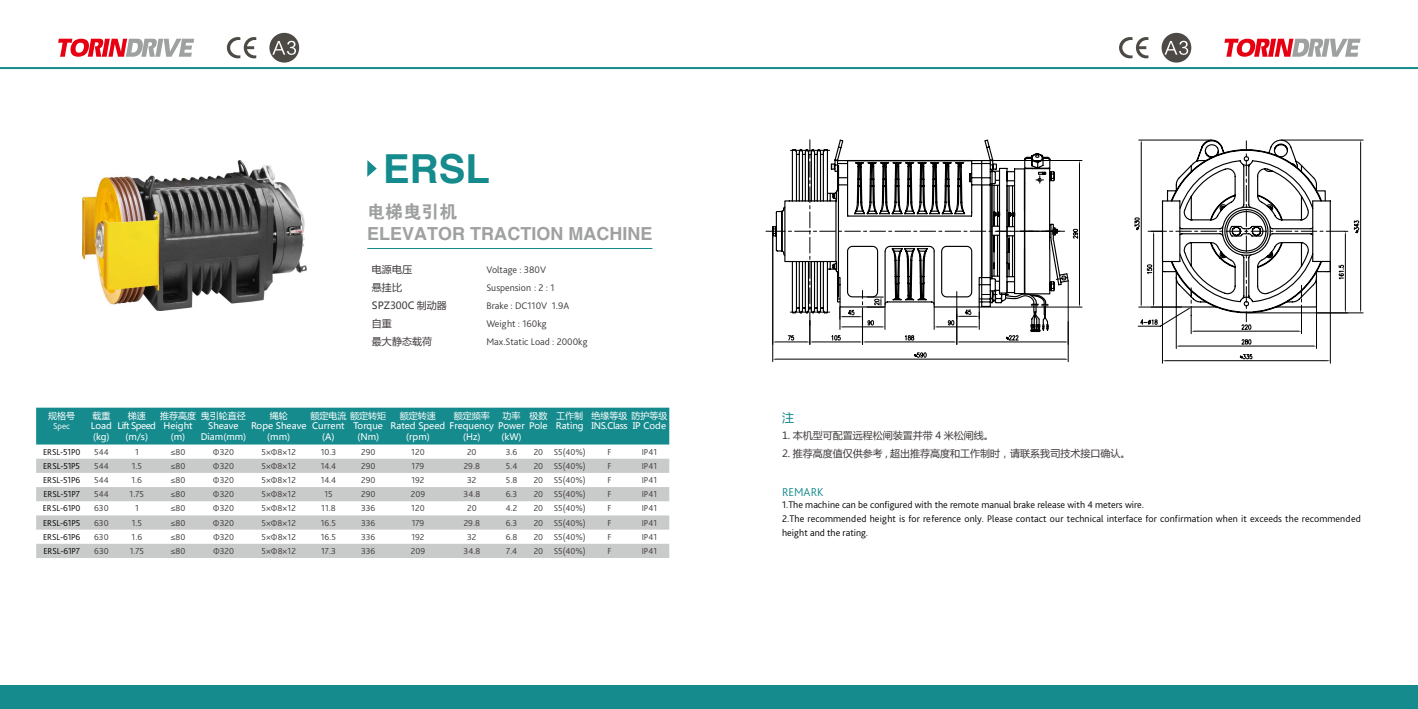
<style>
.page{position:relative;width:1418px;height:709px;background:#fff}
.page>*{position:absolute;margin:0;border:0;box-sizing:border-box;transform-origin:0 0}
.t1{font:700 40px "Helvetica";color:#158b8e}
.t2{font:700 18px "Helvetica";color:#9fa0a0}
.t3{font:18px "FZDHTJW GB1 0";color:#9fa0a0}
.t4{font:300 12px "Bliss Pro";color:#158b8e}
.t5{font:12px "Microsoft Ya Hei";color:#158b8e}
.t6{font:300 10px/14px "Bliss Pro";letter-spacing:.01em;color:#000}
.t7{font:10px/18px "Microsoft Ya Hei";color:#3e3a39}
.t8{font:300 10px/18px "Bliss Pro";color:#3e3a39}
.t9{font:300 9px "Bliss Pro";color:#3e3a39}
.t10{font:9px/10.8px "Microsoft Ya Hei";color:#fff;text-align:center}
.t11{font:300 9px "Bliss Pro";letter-spacing:-.02em;color:#000}
.t12{font:9px/10.8px "Microsoft Ya Hei";letter-spacing:-.06em;color:#fff;text-align:center}
.t13{font:300 9px "Bliss Pro";color:#fff}
</style>
<div class="page">
<svg style="left:367px;top:160px;width:10px;height:17px"></svg>
<svg style="left:58px;top:39px;width:136px;height:18px"></svg>
<hr style="left:0;top:67px;width:1417px;height:2px;background:#158b8e">
<div style="left:0;top:685px;width:1417px;height:24px;background:#158b8e"></div>
<svg style="left:227px;top:37px;width:29px;height:21px"></svg>
<div style="left:269px;top:33px;width:30px;height:30px;background:#4d4a45;border-radius:50%"></div>
<svg style="left:272px;top:41px;width:24px;height:14px"></svg>
<div style="left:1161px;top:33px;width:30px;height:30px;background:#4d4a45;border-radius:50%"></div>
<img style="left:82px;top:160px;width:224px;height:151px">
<hr style="left:367px;top:248px;width:285px;height:1px;background:#158b8e">
<div style="left:36px;top:407px;width:633px;height:37px;background:#158b8e"></div>
<svg style="left:36px;top:459px;width:633px;height:99px;fill:#c9caca"></svg>
<svg style="left:771px;top:37px;width:592px;height:327px"></svg>
<h1 class="t1" style="left:383px;top:144px;width:108px">ERSL</h1>
<h2 class="t3" style="left:367px;top:202px;width:91px">电梯曳引机</h2>
<h2 class="t2" style="left:367px;top:222px;width:284px">ELEVATOR TRACTION MACHINE</h2>
<p class="t7" style="left:372px;top:260px;width:76px">电源电压<br>悬挂比<br>SPZ300C 制动器自重<br>最大静态载荷</p>
<p class="t8" style="left:486px;top:260px;width:103px">Voltage : 380V<br>Suspension : 2 : 1<br>Brake : DC110V 1.9A<br>Weight : 160kg<br>Max.Static Load : 2000kg</p>
<p class="t10" style="left:48px;top:409px;width:29px">规格号</p>
<p class="t13" style="left:53px;top:420px;width:18px">Spec</p>
<p class="t10" style="left:91px;top:409px;width:22px;text-align:left">载重<br>Load (kg)</p>
<p class="t12" style="left:118px;top:409px;width:40px">梯速<br>Lift Speed (m/s)</p>
<p class="t10" style="left:160px;top:409px;width:37px">推荐高度<br>Height (m)</p>
<p class="t10" style="left:201px;top:409px;width:47px">曳引轮直径<br>Sheave<br>Diam(mm)</p>
<p class="t10" style="left:251px;top:409px;width:57px">绳轮<br>Rope Sheave (mm)</p>
<p class="t10" style="left:310px;top:409px;width:77px">额定电流额定转矩</p>
<p class="t10" style="left:312px;top:420px;width:34px">Current</p>
<p class="t10" style="left:322px;top:431px;width:14px">(A)</p>
<p class="t10" style="left:353px;top:420px;width:31px">Torque (Nm)</p>
<p class="t10" style="left:390px;top:409px;width:56px">额定转速<br>Rated Speed (rpm)</p>
<p class="t10" style="left:449px;top:409px;width:46px">额定频率<br>Frequency (Hz)</p>
<p class="t10" style="left:498px;top:409px;width:28px">功率<br>Power (kW)</p>
<p class="t10" style="left:529px;top:409px;width:20px;text-align:left">极数<br>Pole</p>
<p class="t10" style="left:556px;top:409px;width:29px;text-align:left">工作制<br>Rating</p>
<p class="t10" style="left:591px;top:409px;width:77px;text-align:left">绝缘等级防护等级<br>INS.Class</p>
<p class="t10" style="left:632px;top:420px;width:35px">IP Code</p>
<p class="t11" style="left:43px;top:446px;width:39px">ERSL-51P0</p>
<p class="t9" style="left:94px;top:446px;width:16px">544</p>
<p class="t9" style="left:135px;top:446px;width:5px">1</p>
<p class="t9" style="left:171px;top:446px;width:16px">≤80</p>
<p class="t9" style="left:213px;top:446px;width:23px">Φ320</p>
<p class="t9" style="left:261px;top:446px;width:36px">5×Φ8×12</p>
<p class="t9" style="left:321px;top:446px;width:17px">10.3</p>
<p class="t9" style="left:361px;top:446px;width:16px">290</p>
<p class="t9" style="left:411px;top:446px;width:15px">120</p>
<p class="t9" style="left:467px;top:446px;width:11px">20</p>
<p class="t9" style="left:506px;top:446px;width:13px">3.6</p>
<p class="t9" style="left:533px;top:446px;width:53px">20 S5(40%)</p>
<p class="t9" style="left:607px;top:446px;width:6px">F</p>
<p class="t9" style="left:641px;top:446px;width:17px">IP41</p>
<p class="t11" style="left:43px;top:460px;width:38px">ERSL-51P5</p>
<p class="t9" style="left:94px;top:460px;width:16px">544</p>
<p class="t9" style="left:132px;top:460px;width:12px">1.5</p>
<p class="t9" style="left:171px;top:460px;width:16px">≤80</p>
<p class="t9" style="left:213px;top:460px;width:23px">Φ320</p>
<p class="t9" style="left:261px;top:460px;width:36px">5×Φ8×12</p>
<p class="t9" style="left:321px;top:460px;width:17px">14.4</p>
<p class="t9" style="left:361px;top:460px;width:16px">290</p>
<p class="t9" style="left:411px;top:460px;width:14px">179</p>
<p class="t9" style="left:464px;top:460px;width:18px">29.8</p>
<p class="t9" style="left:506px;top:460px;width:13px">5.4</p>
<p class="t9" style="left:533px;top:460px;width:53px">20 S5(40%)</p>
<p class="t9" style="left:607px;top:460px;width:6px">F</p>
<p class="t9" style="left:641px;top:460px;width:17px">IP41</p>
<p class="t11" style="left:43px;top:474px;width:39px">ERSL-51P6</p>
<p class="t9" style="left:94px;top:474px;width:16px">544</p>
<p class="t9" style="left:132px;top:474px;width:12px">1.6</p>
<p class="t9" style="left:171px;top:474px;width:16px">≤80</p>
<p class="t9" style="left:213px;top:474px;width:23px">Φ320</p>
<p class="t9" style="left:261px;top:474px;width:36px">5×Φ8×12</p>
<p class="t9" style="left:321px;top:474px;width:17px">14.4</p>
<p class="t9" style="left:361px;top:474px;width:16px">290</p>
<p class="t9" style="left:411px;top:474px;width:14px">192</p>
<p class="t9" style="left:467px;top:474px;width:11px">32</p>
<p class="t9" style="left:506px;top:474px;width:13px">5.8</p>
<p class="t9" style="left:534px;top:474px;width:53px">20 S5(40%)</p>
<p class="t9" style="left:607px;top:474px;width:6px">F</p>
<p class="t9" style="left:641px;top:474px;width:17px">IP41</p>
<p class="t11" style="left:43px;top:488px;width:38px">ERSL-51P7</p>
<p class="t9" style="left:94px;top:488px;width:16px">544</p>
<p class="t9" style="left:130px;top:488px;width:16px">1.75</p>
<p class="t9" style="left:171px;top:488px;width:16px">≤80</p>
<p class="t9" style="left:213px;top:488px;width:23px">Φ320</p>
<p class="t9" style="left:261px;top:488px;width:36px">5×Φ8×12</p>
<p class="t9" style="left:324px;top:488px;width:10px">15</p>
<p class="t9" style="left:361px;top:488px;width:16px">290</p>
<p class="t9" style="left:411px;top:488px;width:16px">209</p>
<p class="t9" style="left:463px;top:488px;width:19px">34.8</p>
<p class="t9" style="left:506px;top:488px;width:13px">6.3</p>
<p class="t9" style="left:534px;top:488px;width:53px">20 S5(40%)</p>
<p class="t9" style="left:607px;top:488px;width:6px">F</p>
<p class="t9" style="left:641px;top:488px;width:17px">IP41</p>
<p class="t11" style="left:43px;top:503px;width:39px">ERSL-61P0</p>
<p class="t9" style="left:94px;top:503px;width:16px">630</p>
<p class="t9" style="left:135px;top:503px;width:5px">1</p>
<p class="t9" style="left:171px;top:503px;width:16px">≤80</p>
<p class="t9" style="left:213px;top:503px;width:23px">Φ320</p>
<p class="t9" style="left:261px;top:503px;width:36px">5×Φ8×12</p>
<p class="t9" style="left:321px;top:503px;width:16px">11.8</p>
<p class="t9" style="left:361px;top:503px;width:16px">336</p>
<p class="t9" style="left:411px;top:503px;width:15px">120</p>
<p class="t9" style="left:467px;top:503px;width:11px">20</p>
<p class="t9" style="left:506px;top:503px;width:13px">4.2</p>
<p class="t9" style="left:534px;top:503px;width:53px">20 S5(40%)</p>
<p class="t9" style="left:607px;top:503px;width:6px">F</p>
<p class="t9" style="left:641px;top:503px;width:17px">IP41</p>
<p class="t11" style="left:43px;top:517px;width:39px">ERSL-61P5</p>
<p class="t9" style="left:94px;top:517px;width:16px">630</p>
<p class="t9" style="left:132px;top:517px;width:12px">1.5</p>
<p class="t9" style="left:171px;top:517px;width:16px">≤80</p>
<p class="t9" style="left:213px;top:517px;width:23px">Φ320</p>
<p class="t9" style="left:261px;top:517px;width:36px">5×Φ8×12</p>
<p class="t9" style="left:321px;top:517px;width:17px">16.5</p>
<p class="t9" style="left:361px;top:517px;width:16px">336</p>
<p class="t9" style="left:411px;top:517px;width:14px">179</p>
<p class="t9" style="left:464px;top:517px;width:18px">29.8</p>
<p class="t9" style="left:506px;top:517px;width:13px">6.3</p>
<p class="t9" style="left:534px;top:517px;width:53px">20 S5(40%)</p>
<p class="t9" style="left:607px;top:517px;width:6px">F</p>
<p class="t9" style="left:641px;top:517px;width:17px">IP41</p>
<p class="t11" style="left:43px;top:531px;width:39px">ERSL-61P6</p>
<p class="t9" style="left:94px;top:531px;width:16px">630</p>
<p class="t9" style="left:132px;top:531px;width:12px">1.6</p>
<p class="t9" style="left:171px;top:531px;width:16px">≤80</p>
<p class="t9" style="left:213px;top:531px;width:23px">Φ320</p>
<p class="t9" style="left:261px;top:531px;width:36px">5×Φ8×12</p>
<p class="t9" style="left:321px;top:531px;width:17px">16.5</p>
<p class="t9" style="left:361px;top:531px;width:16px">336</p>
<p class="t9" style="left:411px;top:531px;width:14px">192</p>
<p class="t9" style="left:467px;top:531px;width:11px">32</p>
<p class="t9" style="left:505px;top:531px;width:13px">6.8</p>
<p class="t9" style="left:534px;top:531px;width:53px">20 S5(40%)</p>
<p class="t9" style="left:607px;top:531px;width:6px">F</p>
<p class="t9" style="left:641px;top:531px;width:17px">IP41</p>
<p class="t11" style="left:43px;top:545px;width:38px">ERSL-61P7</p>
<p class="t9" style="left:94px;top:545px;width:16px">630</p>
<p class="t9" style="left:130px;top:545px;width:16px">1.75</p>
<p class="t9" style="left:171px;top:545px;width:16px">≤80</p>
<p class="t9" style="left:213px;top:545px;width:23px">Φ320</p>
<p class="t9" style="left:261px;top:545px;width:36px">5×Φ8×12</p>
<p class="t9" style="left:321px;top:545px;width:16px">17.3</p>
<p class="t9" style="left:361px;top:545px;width:16px">336</p>
<p class="t9" style="left:411px;top:545px;width:16px">209</p>
<p class="t9" style="left:463px;top:545px;width:19px">34.8</p>
<p class="t9" style="left:506px;top:545px;width:13px">7.4</p>
<p class="t9" style="left:534px;top:545px;width:53px">20 S5(40%)</p>
<p class="t9" style="left:607px;top:545px;width:6px">F</p>
<p class="t9" style="left:641px;top:545px;width:17px">IP41</p>
<h3 class="t5" style="left:782px;top:410px;width:13px">注</h3>
<p class="t7" style="left:782px;top:425px;width:213px">1. 本机型可配置远程松闸装置并带 4 米松闸线。</p>
<p class="t7" style="left:782px;top:443px;width:350px">2. 推荐高度值仅供参考 , 超出推荐高度和工作制时，请联系我司技术接口确认。</p>
<h3 class="t4" style="left:782px;top:484px;width:43px">REMARK</h3>
<p class="t6" style="left:782px;top:498px;width:580px">1.The machine can be configured with the remote manual brake release with 4 meters wire.<br>2.The recommended height is for reference only. Please contact our technical interface for confirmation when it exceeds the recommended height and the rating.</p>
</div>
